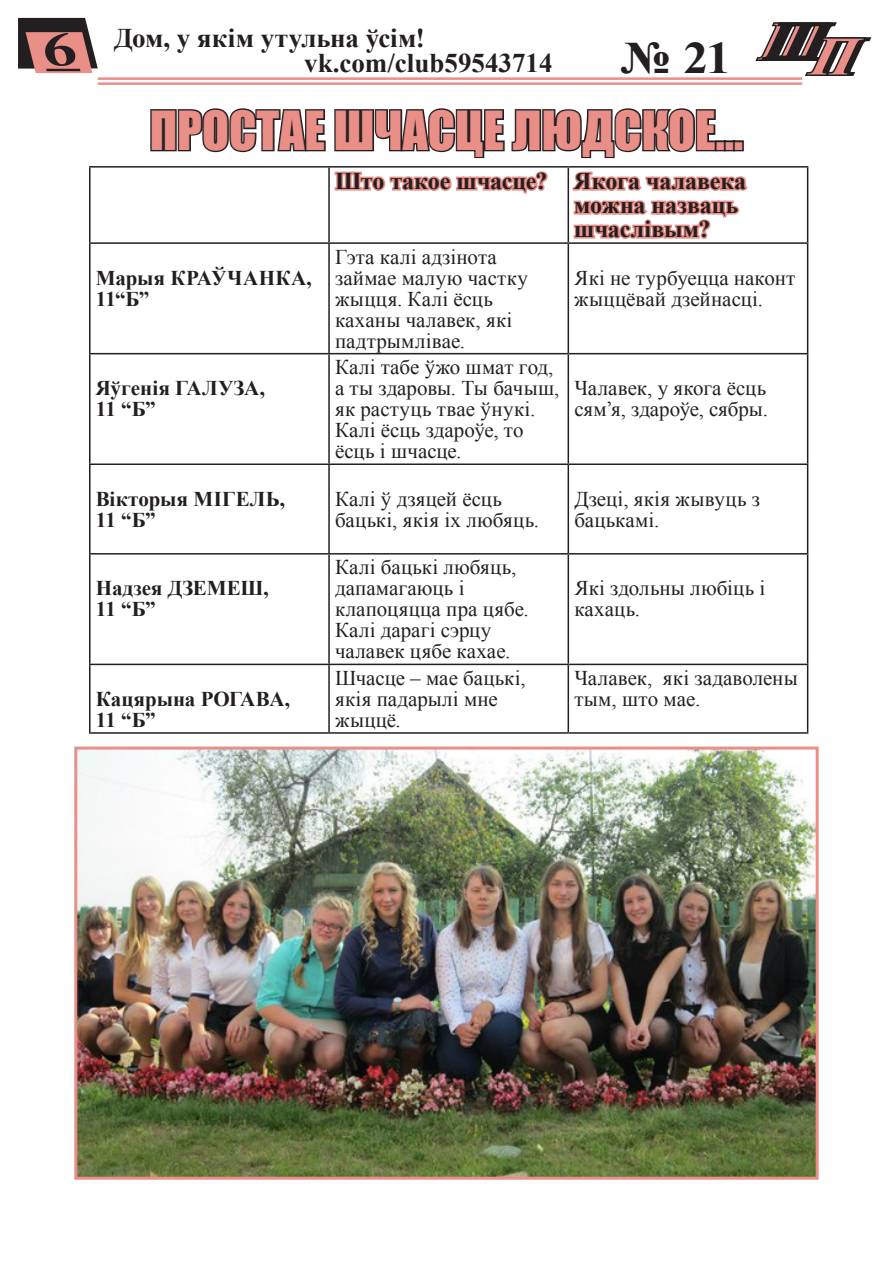
<style>
.page{position:relative;width:893px;height:1263px;background:#fff}
.page>*{position:absolute;margin:0;border:0;box-sizing:border-box;transform-origin:0 0}
.t1{font:italic 700 54px "Times New Roman";color:#231f20}
.t2{font:49.5px "Impact";color:#ea8e88}
.t3{font:italic 700 47.25px "Adobe Caslon Pro";color:#231f20;scale:1.43 1}
.t4{font:700 45px "Times New Roman";color:#231f20;scale:1.1 1}
.t5{font:700 27px/24.3px "Times New Roman";color:#231f20}
.t6{font:700 24px/24px "Times New Roman";letter-spacing:-.005em;color:#231f20}
.t7{font:21px/21px "Times New Roman";letter-spacing:.005em;color:#231f20}
.t8{font:700 21px "Times New Roman";color:#231f20}
</style>
<div class="page">
<svg style="left:755px;top:22px;width:117px;height:56px"></svg>
<svg style="left:18px;top:18px;width:80px;height:55px;background:#9f6e6c"></svg>
<hr style="left:46px;top:69px;width:34px;height:2px;background:#231f20">
<hr style="left:98px;top:77px;width:704px;height:3px;background:#ea8e88">
<hr style="left:98px;top:82px;width:704px;height:3px;background:#ea8e88">
<hr style="left:89px;top:166px;width:240px;height:2px;background:#231f20">
<hr style="left:89px;top:168px;width:2px;height:74px;background:#231f20">
<hr style="left:329px;top:166px;width:239px;height:2px;background:#231f20">
<hr style="left:328px;top:168px;width:2px;height:74px;background:#231f20">
<hr style="left:568px;top:166px;width:240px;height:2px;background:#231f20">
<hr style="left:807px;top:168px;width:1px;height:74px;background:#231f20">
<hr style="left:89px;top:242px;width:240px;height:2px;background:#231f20">
<hr style="left:89px;top:244px;width:2px;height:109px;background:#231f20">
<hr style="left:329px;top:242px;width:239px;height:2px;background:#231f20">
<hr style="left:328px;top:244px;width:2px;height:109px;background:#231f20">
<hr style="left:568px;top:242px;width:240px;height:2px;background:#231f20">
<hr style="left:807px;top:244px;width:1px;height:109px;background:#231f20">
<hr style="left:89px;top:353px;width:240px;height:1px;background:#231f20">
<hr style="left:89px;top:354px;width:2px;height:109px;background:#231f20">
<hr style="left:329px;top:353px;width:239px;height:1px;background:#231f20">
<hr style="left:328px;top:354px;width:2px;height:109px;background:#231f20">
<hr style="left:568px;top:353px;width:240px;height:1px;background:#231f20">
<hr style="left:568px;top:354px;width:1px;height:109px;background:#231f20">
<hr style="left:807px;top:354px;width:1px;height:109px;background:#231f20">
<hr style="left:89px;top:463px;width:240px;height:2px;background:#231f20">
<hr style="left:89px;top:465px;width:2px;height:88px;background:#231f20">
<hr style="left:329px;top:463px;width:239px;height:2px;background:#231f20">
<hr style="left:328px;top:465px;width:2px;height:88px;background:#231f20">
<hr style="left:568px;top:463px;width:240px;height:2px;background:#231f20">
<hr style="left:568px;top:465px;width:1px;height:88px;background:#231f20">
<hr style="left:807px;top:465px;width:1px;height:88px;background:#231f20">
<hr style="left:89px;top:553px;width:240px;height:1px;background:#231f20">
<hr style="left:89px;top:554px;width:2px;height:110px;background:#231f20">
<hr style="left:329px;top:553px;width:239px;height:1px;background:#231f20">
<hr style="left:328px;top:554px;width:2px;height:110px;background:#231f20">
<hr style="left:568px;top:553px;width:240px;height:1px;background:#231f20">
<hr style="left:568px;top:554px;width:1px;height:110px;background:#231f20">
<hr style="left:807px;top:554px;width:1px;height:110px;background:#231f20">
<hr style="left:89px;top:664px;width:240px;height:1px;background:#231f20">
<hr style="left:89px;top:665px;width:2px;height:67px;background:#231f20">
<hr style="left:329px;top:664px;width:239px;height:1px;background:#231f20">
<hr style="left:328px;top:665px;width:2px;height:67px;background:#231f20">
<hr style="left:568px;top:664px;width:240px;height:1px;background:#231f20">
<hr style="left:568px;top:665px;width:1px;height:67px;background:#231f20">
<hr style="left:807px;top:665px;width:1px;height:67px;background:#231f20">
<hr style="left:89px;top:732px;width:240px;height:2px;background:#231f20">
<hr style="left:329px;top:732px;width:239px;height:2px;background:#231f20">
<hr style="left:568px;top:732px;width:240px;height:2px;background:#231f20">
<img style="left:78px;top:750px;width:737px;height:426px">
<div style="left:74px;top:746px;width:745px;height:434px;border:3px solid #ea8e88"></div>
<svg style="left:150px;top:108px;width:176px;height:45px"></svg>
<svg style="left:333px;top:108px;width:417px;height:255px"></svg>
<h3 class="t3" style="left:45px;top:21px;width:34px">6</h3>
<h1 class="t1" style="left:761px;top:12px;width:94px">шп</h1>
<p class="t5" style="left:304px;top:26px;width:250px;text-indent:-190px">Дом, у якім утульна ўсім! vk.com/club59543714</p>
<h3 class="t4" style="left:621px;top:26px;width:102px">№ 21</h3>
<h2 class="t2" style="left:150px;top:92px;width:595px">Простае шчасце людское…</h2>
<p class="t6" style="left:574px;top:168px;width:173px;text-indent:-239px">Што такое шчасце? Якога чалавека можна назваць шчаслівым?</p>
<p class="t8" style="left:96px;top:263px;width:149px">Марыя Краўчан</p>
<p class="t8" style="left:275px;top:263px;width:38px">ка,</p>
<p class="t8" style="left:96px;top:284px;width:55px">11“Б”</p>
<p class="t7" style="left:335px;top:246px;width:194px">Гэта калі адзінота займае малую частку жыцця. Калі ёсць каханы чалавек, які падтрымлівае.</p>
<p class="t7" style="left:574px;top:267px;width:223px">Які не турбуецца наконт жыццёвай дзейнасці.</p>
<p class="t8" style="left:96px;top:374px;width:95px">Яўгенія Галуза</p>
<p class="t8" style="left:260px;top:374px;width:7px">,</p>
<p class="t8" style="left:96px;top:395px;width:61px">11 “Б”</p>
<p class="t7" style="left:335px;top:356px;width:226px">Калі табе ўжо шмат год, а ты здаровы. Ты бачыш, як растуць твае ўнукі.<br>Калі ёсць здароўе, то ёсць і шчасце.</p>
<p class="t7" style="left:574px;top:377px;width:195px">Чалавек, у якога ёсць сям’я, здароўе, сябры.</p>
<p class="t8" style="left:96px;top:484px;width:156px">Вікторыя Мігель</p>
<p class="t8" style="left:280px;top:484px;width:7px">,</p>
<p class="t8" style="left:96px;top:505px;width:61px">11 “Б”</p>
<p class="t7" style="left:335px;top:488px;width:206px">Калі ў дзяцей ёсць бацькі, якія іх любяць.</p>
<p class="t7" style="left:574px;top:488px;width:187px">Дзеці, якія жывуць з бацькамі.</p>
<p class="t8" style="left:96px;top:574px;width:102px">Надзея Дземе</p>
<p class="t8" style="left:240px;top:574px;width:30px">ш,</p>
<p class="t8" style="left:96px;top:595px;width:61px">11 “Б”</p>
<p class="t7" style="left:335px;top:556px;width:195px">Калі бацькі любяць, дапамагаюць і клапоцяцца пра цябе.<br>Калі дарагі сэрцу чалавек цябе кахае.</p>
<p class="t7" style="left:574px;top:577px;width:192px">Які здольны любіць і кахаць.</p>
<p class="t8" style="left:96px;top:684px;width:161px">Кацярына Рогава</p>
<p class="t8" style="left:285px;top:684px;width:7px">,</p>
<p class="t8" style="left:96px;top:705px;width:61px">11 “Б”</p>
<p class="t7" style="left:335px;top:667px;width:192px">Шчасце – мае бацькі, якія падарылі мне жыццё.</p>
<p class="t7" style="left:574px;top:667px;width:225px">Чалавек, які задаволены тым, што мае.</p>
</div>
